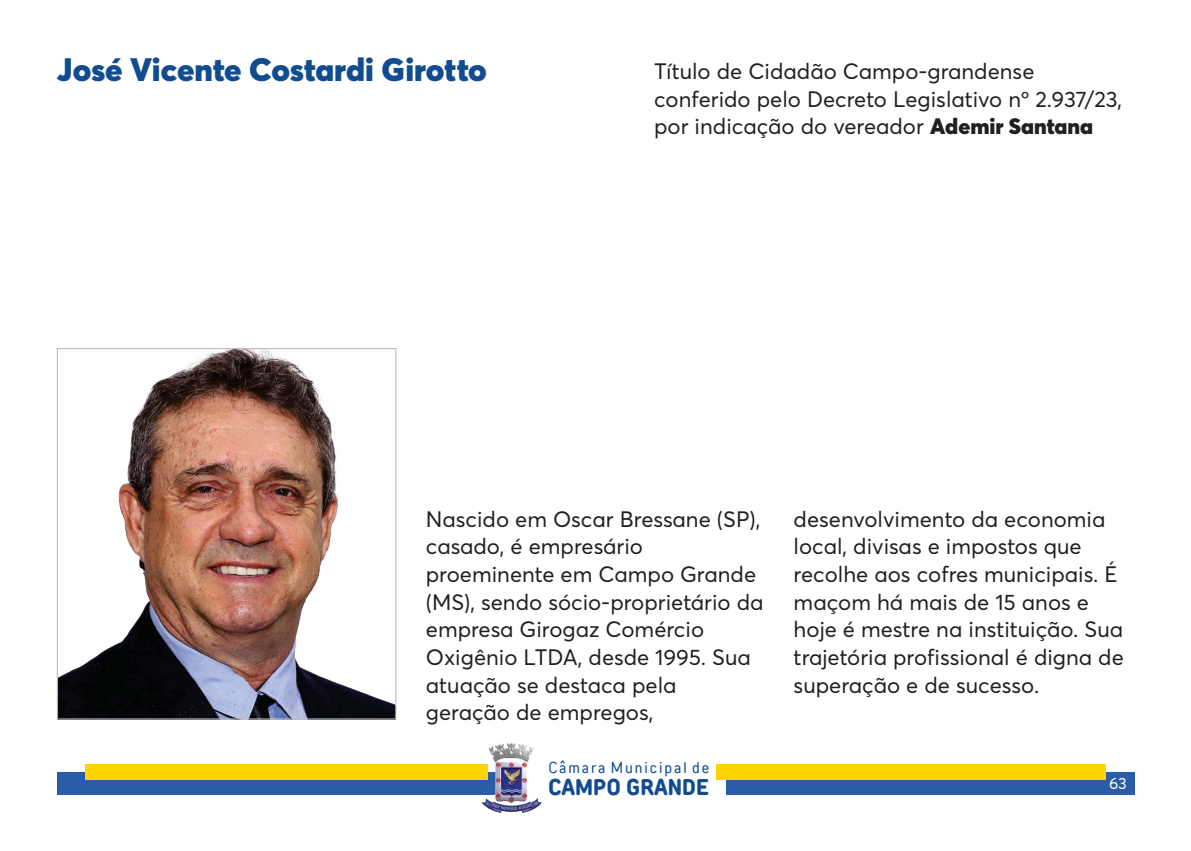
<style>
.page{position:relative;width:1191px;height:851px;background:#fff}
.page>*{position:absolute;margin:0;border:0;box-sizing:border-box;transform-origin:0 0}
.t1{font:900 32px "Averta";color:#114b90}
.t2{font:700 condensed 22.8px "TT Rounds Neue";color:#114b90}
.t3{font:22px/27.6px "Averta";color:#231f20}
.t4{font:16px "Averta";color:#fff}
.t5{font:condensed 15.8px "TT Rounds Neue";letter-spacing:.125em;color:#114b90}
.s1{font-weight:900}
</style>
<div class="page">
<div style="left:57px;top:771px;width:439px;height:23px;background:#2a5ca8"></div>
<div style="left:86px;top:764px;width:402px;height:15px;background:#ffd400"></div>
<img style="left:482px;top:743px;width:60px;height:69px">
<div style="left:725px;top:771px;width:409px;height:23px;background:#2a5ca8"></div>
<div style="left:716px;top:764px;width:389px;height:15px;background:#ffd400"></div>
<img style="left:59px;top:350px;width:335px;height:367px">
<div style="left:57px;top:348px;width:339px;height:371px;border:1px solid #bbbdc0"></div>
<h1 class="t1" style="left:57px;top:57px;width:431px">José Vicente Costardi Girotto</h1>
<p class="t3" style="left:654px;top:60px;width:469px">Título de Cidadão Campo-grandense conferido pelo Decreto Legislativo nº 2.937/23, por indicação do vereador <span class="s1">Ademir Santana</span></p>
<p class="t3" style="left:426px;top:507px;width:339px">Nascido em Oscar Bressane (SP), casado, é empresário proeminente em Campo Grande (MS), sendo sócio-proprietário da empresa Girogaz Comércio<br>Oxigênio LTDA, desde 1995. Sua atuação se destaca pela geração de empregos,</p>
<p class="t5" style="left:548px;top:757px;width:162px">Câmara Municipal de</p>
<p class="t2" style="left:548px;top:773px;width:162px">CAMPO GRANDE</p>
<p class="t3" style="left:793px;top:507px;width:332px">desenvolvimento da economia local, divisas e impostos que recolhe aos cofres municipais. É maçom há mais de 15 anos e hoje é mestre na instituição. Sua trajetória profissional é digna de superação e de sucesso.</p>
<p class="t4" style="left:1109px;top:776px;width:19px">63</p>
</div>
